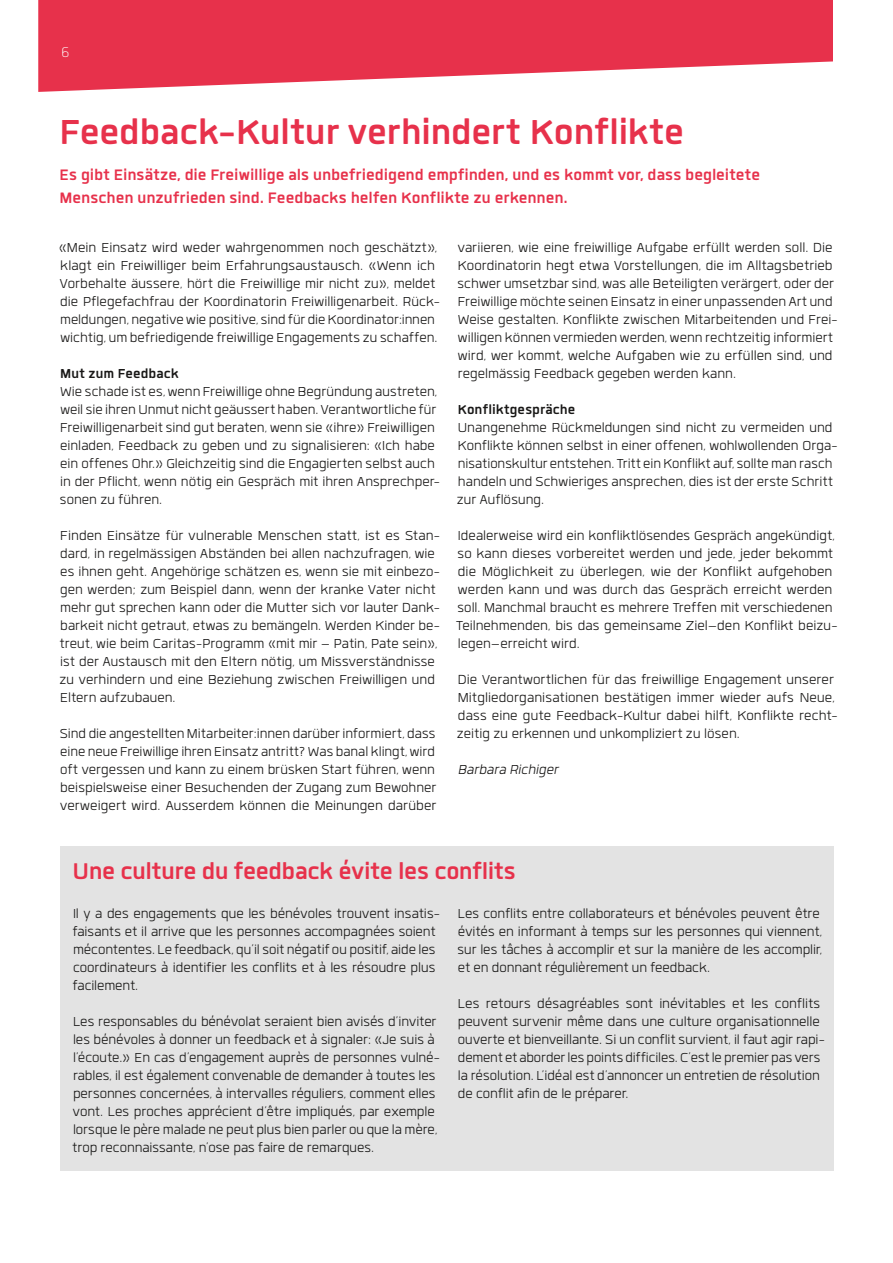
<style>
.page{position:relative;width:893px;height:1263px;background:#fff}
.page>*{position:absolute;margin:0;border:0;box-sizing:border-box;transform-origin:0 0}
.t1{font:700 48px "Quan";letter-spacing:-.005em;color:#e7314b}
.t2{font:700 31.5px "Quan";letter-spacing:-.01em;color:#e7314b}
.t3{font:700 21px/22.5px "Quan";letter-spacing:-.005em;color:#e7314b}
.t4{font:300 19.5px "Quan";color:#fff}
.t5{font:300 18px/18px "Quan";color:#181716}
.t6{font:700 18px "Quan";letter-spacing:.005em;color:#181716}
.t7{font:italic 300 18px "Quan";color:#181716}
</style>
<div class="page">
<svg style="left:38px;top:0;width:795px;height:92px;fill:#e7314b"></svg>
<div style="left:60px;top:846px;width:773px;height:324px;background:#e3e3e3"></div>
<p class="t4" style="left:62px;top:43px;width:9px">6</p>
<h1 class="t1" style="left:60px;top:109px;width:626px">Feedback-Kultur verhindert Konflikte</h1>
<p class="t3" style="left:60px;top:163px;width:702px">Es gibt Einsätze, die Freiwillige als unbefriedigend empfinden, und es kommt vor, dass begleitete<br>Menschen unzufrieden sind. Feedbacks helfen Konflikte zu erkennen.</p>
<p class="t5" style="left:59px;top:238px;width:383px">«Mein Einsatz wird weder wahrgenommen noch geschätzt», klagt ein Freiwilliger beim Erfahrungsaustausch. «Wenn ich Vorbehalte äussere, hört die Freiwillige mir nicht zu», meldet die Pflegefachfrau der Koordinatorin Freiwilligenarbeit. Rück&shy;meldungen, negative wie positive, sind für die Koordinator:innen wichtig, um befriedigende freiwillige Engagements zu schaffen.</p>
<p class="t6" style="left:60px;top:365px;width:120px">Mut zum Feedback</p>
<p class="t5" style="left:60px;top:382px;width:382px">Wie schade ist es, wenn Freiwillige ohne Begründung austreten, weil sie ihren Unmut nicht geäussert haben. Verantwortliche für Freiwilligenarbeit sind gut beraten, wenn sie «ihre» Freiwilligen einladen, Feedback zu geben und zu signalisieren: «Ich habe ein offenes Ohr.» Gleichzeitig sind die Engagierten selbst auch in der Pflicht, wenn nötig ein Gespräch mit ihren Ansprechper&shy;sonen zu führen.</p>
<p class="t5" style="left:59px;top:526px;width:383px">Finden Einsätze für vulnerable Menschen statt, ist es Stan&shy;dard, in regelmässigen Abständen bei allen nachzufragen, wie es ihnen geht. Angehörige schätzen es, wenn sie mit einbezo&shy;gen werden; zum Beispiel dann, wenn der kranke Vater nicht mehr gut sprechen kann oder die Mutter sich vor lauter Dank&shy;barkeit nicht getraut, etwas zu bemängeln. Werden Kinder be&shy;treut, wie beim Caritas-Programm «mit mir – Patin, Pate sein», ist der Austausch mit den Eltern nötig, um Missverständnisse zu verhindern und eine Beziehung zwischen Freiwilligen und Eltern aufzubauen.</p>
<p class="t5" style="left:60px;top:724px;width:378px;text-align:justify">Sind die angestellten Mitarbeiter:innen darüber informiert, dass eine neue Freiwillige ihren Einsatz antritt? Was banal klingt, wird oft vergessen und kann zu einem brüsken Start führen, wenn beispielsweise einer Besuchenden der Zugang zum Bewohner verweigert wird. Ausserdem können die Meinungen darüber</p>
<p class="t5" style="left:457px;top:238px;width:382px">variieren, wie eine freiwillige Aufgabe erfüllt werden soll. Die Koordinatorin hegt etwa Vorstellungen, die im Alltagsbetrieb schwer umsetzbar sind, was alle Beteiligten verärgert, oder der Freiwillige möchte seinen Einsatz in einer unpassenden Art und Weise gestalten. Konflikte zwischen Mitarbeitenden und Frei&shy;willigen können vermieden werden, wenn rechtzeitig informiert wird, wer kommt, welche Aufgaben wie zu erfüllen sind, und regelmässig Feedback gegeben werden kann.</p>
<p class="t6" style="left:458px;top:401px;width:119px">Konfliktgespräche</p>
<p class="t5" style="left:457px;top:418px;width:380px">Unangenehme Rückmeldungen sind nicht zu vermeiden und Konflikte können selbst in einer offenen, wohlwollenden Orga&shy;nisationskultur entstehen. Tritt ein Konflikt auf, sollte man rasch handeln und Schwieriges ansprechen, dies ist der erste Schritt zur Auflösung.</p>
<p class="t5" style="left:456px;top:526px;width:383px">Idealerweise wird ein konfliktlösendes Gespräch angekündigt, so kann dieses vorbereitet werden und jede, jeder bekommt die Möglichkeit zu überlegen, wie der Konflikt aufgehoben werden kann und was durch das Gespräch erreicht werden soll. Manchmal braucht es mehrere Treffen mit verschiedenen Teilnehmenden, bis das gemeinsame Ziel–den Konflikt beizu&shy;legen–erreicht wird.</p>
<p class="t5" style="left:457px;top:670px;width:383px">Die Verantwortlichen für das freiwillige Engagement unserer Mitgliedorganisationen bestätigen immer wieder aufs Neue, dass eine gute Feedback-Kultur dabei hilft, Konflikte recht&shy;zeitig zu erkennen und unkompliziert zu lösen.</p>
<p class="t7" style="left:458px;top:761px;width:105px">Barbara Richiger</p>
<h2 class="t2" style="left:73px;top:856px;width:445px">Une culture du feedback évite les conflits</h2>
<p class="t5" style="left:73px;top:904px;width:369px">Il y a des engagements que les bénévoles trouvent insatis&shy;faisants et il arrive que les personnes accompagnées soient mécontentes. Le feedback, qu’il soit négatif ou positif, aide les coordinateurs à identifier les conflits et à les résoudre plus facilement.</p>
<p class="t5" style="left:73px;top:1012px;width:369px">Les responsables du bénévolat seraient bien avisés d’inviter les bénévoles à donner un feedback et à signaler: «Je suis à l’écoute.» En cas d’engagement auprès de personnes vulné&shy;rables, il est également convenable de demander à toutes les personnes concernées, à intervalles réguliers, comment elles vont. Les proches apprécient d’être impliqués, par exemple lorsque le père malade ne peut plus bien parler ou que la mère, trop reconnaissante, n’ose pas faire de remarques.</p>
<p class="t5" style="left:457px;top:904px;width:366px">Les conflits entre collaborateurs et bénévoles peuvent être évités en informant à temps sur les personnes qui viennent, sur les tâches à accomplir et sur la manière de les accomplir, et en donnant régulièrement un feedback.</p>
<p class="t5" style="left:458px;top:994px;width:369px">Les retours désagréables sont inévitables et les conflits peuvent survenir même dans une culture organisationnelle ouverte et bienveillante. Si un conflit survient, il faut agir rapi&shy;dement et aborder les points difficiles. C’est le premier pas vers la résolution. L’idéal est d’annoncer un entretien de résolution de conflit afin de le préparer.</p>
</div>
